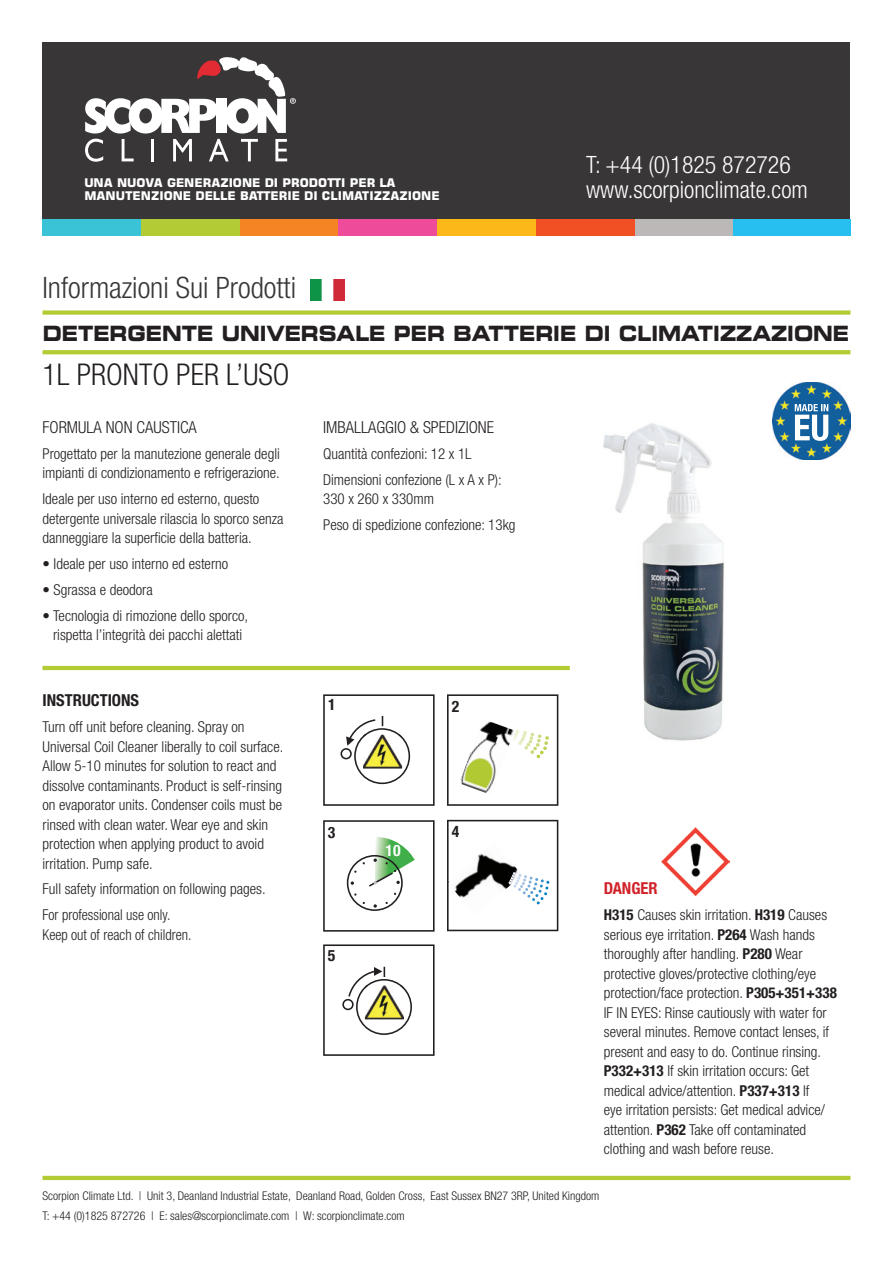
<style>
.page{position:relative;width:893px;height:1263px;background:#fff}
.page>*{position:absolute;margin:0;border:0;box-sizing:border-box;transform-origin:0 0}
.t1{font:300 condensed 30px "Helvetica Neue LT Std";color:#231f20}
.t2{font:300 condensed 29.55px "Helvetica Neue LT Std";color:#393638}
.t3{font:300 condensed 23.85px/24.9px "Helvetica Neue LT Std";color:#fff}
.t4{font:700 expanded 21px "Square 721 BT";color:#231f20;scale:.83 1}
.t5{font:300 condensed 16.5px "Helvetica Neue LT Std";color:#231f20}
.t6{font:700 condensed 16.5px "Helvetica Neue LT Std";color:#231f20}
.t7{font:700 condensed 16.5px "Helvetica Neue LT Std";color:#d1232a}
.t8{font:700 condensed 15.75px "Helvetica Neue LT Std";color:#231f20}
.t9{font:700 condensed 15.75px "Helvetica Neue LT Std";color:#fff}
.t10{font:300 condensed 15px/19.5px "Helvetica Neue LT Std";color:#231f20}
.t11{font:300 condensed 15px "Helvetica Neue LT Std";color:#231f20;scale:.95 1}
.t12{font:300 condensed 12px/19.5px "Helvetica Neue LT Std";color:#231f20}
.t13{font:700 12px/13.5px "Square 721 BT";color:#fff}
.s1{font-weight:700}
</style>
<div class="page">
<img style="left:661px;top:828px;width:69px;height:68px">
<div style="left:43px;top:43px;width:807px;height:176px;background:#393638"></div>
<svg style="left:85px;top:57px;width:211px;height:105px"></svg>
<div style="left:43px;top:219px;width:98px;height:17px;background:#3ac2d7"></div>
<div style="left:437px;top:219px;width:99px;height:17px;background:#fcb818"></div>
<div style="left:240px;top:219px;width:98px;height:17px;background:#f58422"></div>
<div style="left:634px;top:219px;width:99px;height:17px;background:#bbb8b7"></div>
<div style="left:141px;top:219px;width:99px;height:17px;background:#b3cb34"></div>
<div style="left:536px;top:219px;width:98px;height:17px;background:#f05024"></div>
<div style="left:338px;top:219px;width:99px;height:17px;background:#ee4c9a"></div>
<div style="left:733px;top:219px;width:117px;height:17px;background:#26bff0"></div>
<img style="left:604px;top:423px;width:120px;height:318px">
<hr style="left:43px;top:1176px;width:807px;height:4px;background:#b3cb34">
<hr style="left:43px;top:666px;width:527px;height:4px;background:#b3cb34">
<div style="left:43px;top:310px;width:807px;height:5px;background:#b3cb34"></div>
<svg style="left:43px;top:350px;width:807px;height:4px;background:#b5cc39"></svg>
<svg style="left:323px;top:694px;width:112px;height:112px"></svg>
<svg style="left:447px;top:694px;width:111px;height:112px"></svg>
<svg style="left:447px;top:820px;width:111px;height:111px"></svg>
<svg style="left:323px;top:820px;width:112px;height:112px"></svg>
<svg style="left:323px;top:944px;width:112px;height:112px"></svg>
<img style="left:773px;top:382px;width:77px;height:78px">
<svg style="left:795px;top:404px;width:33px;height:37px"></svg>
<img style="left:311px;top:280px;width:34px;height:20px">
<p class="t13" style="left:84px;top:176px;width:357px">UNA NUOVA GENERAZIONE DI PRODOTTI PER LA<br>MANUTENZIONE DELLE BATTERIE DI CLIMATIZZAZIONE</p>
<h2 class="t2" style="left:43px;top:270px;width:255px">Informazioni Sui Prodotti</h2>
<h3 class="t3" style="left:586px;top:152px;width:223px">T: +44 (0)1825 872726 www.scorpionclimate.com</h3>
<h3 class="t4" style="left:43px;top:320px;width:973px">DETERGENTE UNIVERSALE PER BATTERIE DI CLIMATIZZAZIONE</h3>
<h1 class="t1" style="left:43px;top:357px;width:248px">1L PRONTO PER L’USO</h1>
<p class="t5" style="left:43px;top:417px;width:156px">FORMULA NON CAUSTICA</p>
<p class="t10" style="left:43px;top:443px;width:239px">Progettato per la manutezione generale degli impianti di condizionamento e refrigerazione.</p>
<p class="t10" style="left:43px;top:489px;width:242px">Ideale per uso interno ed esterno, questo detergente universale rilascia lo sporco senza danneggiare la superficie della batteria.</p>
<p class="t10" style="left:43px;top:554px;width:187px">• Ideale per uso interno ed esterno</p>
<p class="t10" style="left:43px;top:580px;width:112px">• Sgrassa e deodora</p>
<p class="t10" style="left:43px;top:605px;width:207px;text-align:center">• Tecnologia di rimozione dello sporco, rispetta l’integrità dei pacchi alettati</p>
<p class="t6" style="left:43px;top:690px;width:98px">INSTRUCTIONS</p>
<p class="t10" style="left:43px;top:717px;width:242px">Turn off unit before cleaning. Spray on Universal Coil Cleaner liberally to coil surface.<br>Allow 5-10 minutes for solution to react and dissolve contaminants. Product is self-rinsing on evaporator units. Condenser coils must be rinsed with clean water. Wear eye and skin protection when applying product to avoid irritation. Pump safe.</p>
<p class="t10" style="left:43px;top:876px;width:225px;line-height:26px">Full safety information on following pages.<br>For professional use only.</p>
<p class="t11" style="left:43px;top:926px;width:158px">Keep out of reach of children.</p>
<p class="t5" style="left:323px;top:417px;width:172px">IMBALLAGGIO &amp; SPEDIZIONE</p>
<p class="t10" style="left:323px;top:440px;width:180px;line-height:25.8px">Quantità confezioni: 12 x 1L<br>Dimensioni confezione (L x A x P):</p>
<p class="t10" style="left:323px;top:486px;width:194px;line-height:25.8px">330 x 260 x 330mm<br>Peso di spedizione confezione: 13kg</p>
<p class="t8" style="left:328px;top:695px;width:9px">1</p>
<p class="t8" style="left:452px;top:697px;width:9px">2</p>
<p class="t8" style="left:328px;top:822px;width:9px">3</p>
<p class="t8" style="left:328px;top:946px;width:9px">5</p>
<p class="t9" style="left:385px;top:841px;width:17px">10</p>
<p class="t8" style="left:452px;top:821px;width:9px">4</p>
<p class="t7" style="left:604px;top:878px;width:55px">DANGER</p>
<p class="t10" style="left:604px;top:905px;width:235px"><span class="s1">H315</span> Causes skin irritation. <span class="s1">H319</span> Causes serious eye irritation. <span class="s1">P264</span> Wash hands thoroughly after handling. <span class="s1">P280</span> Wear protective gloves/protective clothing/eye protection/face protection. <span class="s1">P305+351+338<br></span>IF IN EYES: Rinse cautiously with water for several minutes. Remove contact lenses, if present and easy to do. Continue rinsing.<br><span class="s1">P332+313</span> If skin irritation occurs: Get medical advice/attention. <span class="s1">P337+313</span> If<br>eye irritation persists: Get medical advice/ attention. <span class="s1">P362</span> Take off contaminated clothing and wash before reuse.</p>
<p class="t12" style="left:43px;top:1186px;width:558px">Scorpion Climate Ltd. | Unit 3, Deanland Industrial Estate, Deanland Road, Golden Cross, East Sussex BN27 3RP, United Kingdom<br>T: +44 (0)1825 872726 | E: sales@scorpionclimate.com | W: scorpionclimate.com</p>
</div>
